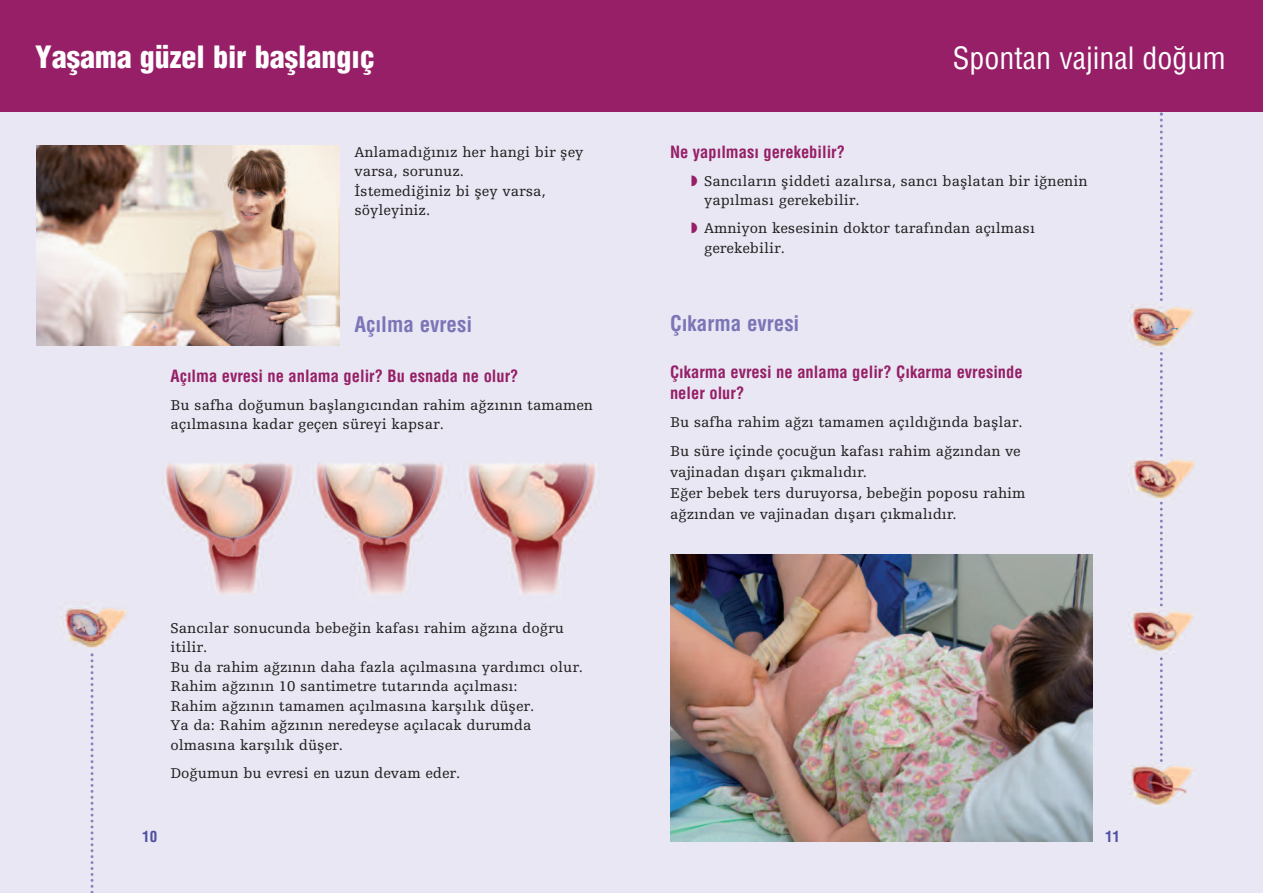
<style>
.page{position:relative;width:1263px;height:893px;background:#fff}
.page>*{position:absolute;margin:0;border:0;box-sizing:border-box;transform-origin:0 0}
.t1{font:900 condensed 30px "Turk Helvetica";color:#fff}
.t2{font:condensed 30px "Turk Helvetica";color:#fff}
.t3{font:700 condensed 21px "Turk Helvetica";color:#7b75b7}
.t4{font:700 condensed 16.5px/21px "Turk Helvetica";color:#961f67}
.t5{font:15px/19.5px "Turk Egyptienne F";color:#231f20}
.t6{font:15px/21px "Egyptienne F";color:#231f20}
.t7{font:700 condensed 15px "Helvetica";color:#504fa1}
.s1{font-family:"Turk Egyptienne F"}
</style>
<div class="page">
<div style="left:632px;top:109px;width:631px;height:784px;background:#e8e7f3"></div>
<div style="left:631px;top:0;width:632px;height:112px;background:#961f67"></div>
<div style="left:0;top:109px;width:631px;height:784px;background:#e8e7f3"></div>
<svg style="left:91px;top:653px;width:3px;height:240px"></svg>
<div style="left:0;top:0;width:634px;height:112px;background:#961f67"></div>
<img style="left:37px;top:146px;width:302px;height:199px">
<img style="left:162px;top:462px;width:434px;height:132px">
<img style="left:60px;top:606px;width:67px;height:42px">
<img style="left:671px;top:554px;width:421px;height:288px">
<svg style="left:1160px;top:113px;width:3px;height:649px"></svg>
<img style="left:1128px;top:303px;width:66px;height:47px">
<img style="left:1128px;top:458px;width:67px;height:42px">
<img style="left:1128px;top:608px;width:66px;height:47px">
<img style="left:1130px;top:763px;width:63px;height:42px">
<h1 class="t1" style="left:35px;top:40px;width:341px">Yaƒama güzel bir baƒlangıç</h1>
<p class="t5" style="left:354px;top:143px;width:231px">Anlamadı‡ınız her hangi bir ƒey varsa, sorunuz.<br>#stemedi‡iniz bi ƒey varsa, söyleyiniz.</p>
<h4 class="t3" style="left:354px;top:312px;width:119px">Açılma evresi</h4>
<p class="t4" style="left:170px;top:365px;width:349px">Açılma evresi ne anlama gelir? Bu esnada ne olur?</p>
<p class="t5" style="left:170px;top:396px;width:424px">Bu safha do‡umun baƒlangıcından rahim a‡zının tamamen açılmasına kadar geçen süreyi kapsar.</p>
<p class="t5" style="left:170px;top:619px;width:414px">Sancılar sonucunda bebe‡in kafası rahim a‡zına do‡ru itilir.<br>Bu da rahim a‡zının daha fazla açılmasına yardımcı olur.<br>Rahim a‡zının 10 santimetre tutarında açılması:<br>Rahim a‡zının tamamen açılmasına karƒılık düƒer.<br>Ya da: Rahim a‡zının neredeyse açılacak durumda olmasına karƒılık düƒer.</p>
<p class="t5" style="left:170px;top:764px;width:291px">Do‡umun bu evresi en uzun devam eder.</p>
<p class="t7" style="left:142px;top:828px;width:16px">10</p>
<h1 class="t2" style="left:953px;top:41px;width:275px">Spontan vajinal do‡um</h1>
<p class="t4" style="left:670px;top:142px;width:176px">Ne yapılması gerekebilir?</p>
<p class="t5" style="left:704px;top:172px;width:385px">Sancıların ƒiddeti azalırsa, sancı baƒlatan bir i‡nenin yapılması gerekebilir.</p>
<p class="t5" style="left:704px;top:220px;width:332px">Amniyon kesesinin doktor tarafından açılması gerekebilir.</p>
<h4 class="t3" style="left:670px;top:311px;width:131px">Çıkarma evresi</h4>
<p class="t4" style="left:670px;top:362px;width:354px">Çıkarma evresi ne anlama gelir? Çıkarma evresinde neler olur?</p>
<p class="t5" style="left:670px;top:413px;width:354px">Bu safha rahim a‡zı tamamen açıldı‡ında baƒlar.</p>
<p class="t6" style="left:670px;top:442px;width:357px">Bu süre içinde çocu<span class="s1">‡</span>un kafası rahim a<span class="s1">‡</span>zından ve vajinadan dı<span class="s1">ƒ</span>arı çıkmalıdır.<br>E<span class="s1">‡</span>er bebek ters duruyorsa, bebe<span class="s1">‡</span>in poposu rahim a<span class="s1">‡</span>zından ve vajinadan dı<span class="s1">ƒ</span>arı çıkmalıdır.</p>
<p class="t7" style="left:1105px;top:828px;width:16px">11</p>
</div>
